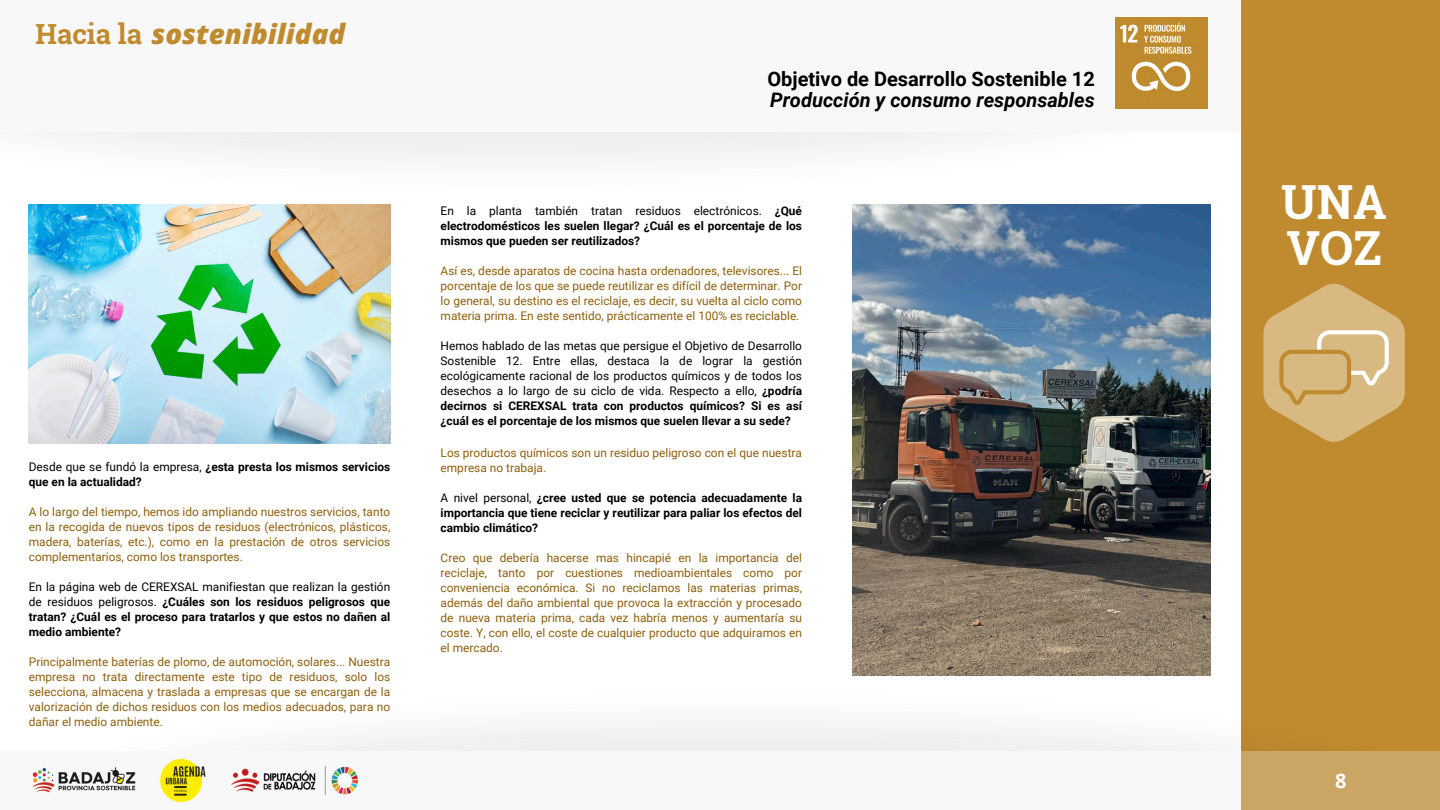
<style>
.page{position:relative;width:1440px;height:810px;background:#fff}
.page>*{position:absolute;margin:0;border:0;box-sizing:border-box;transform-origin:0 0}
.t1{font:700 47px/46.5px "Roboto Slab";color:#fff}
.t2{font:italic 800 27.7px "Open Sans";color:#bf8b2e}
.t3{font:700 20px/21.8px "Roboto";color:#000}
.t4{font:700 20px "Open Sans";color:#fff}
.t5{font:11.9px/15px "Roboto";color:#8d5f0b;text-align:justify}
.t6{font:700 11.9px/15px "Roboto";color:#000;text-align:justify}
.t7{font:11.9px/15px "Roboto";color:#000;text-align:justify}
.s1{font-family:"Roboto Slab";font-weight:700;font-style:normal}
.s2{font-weight:400}
.s3{font-style:italic}
.s4{font-weight:700}
</style>
<div class="page">
<img style="left:28px;top:131px;width:1214px;height:138px">
<div style="left:0;top:0;width:1247px;height:131px;background:#f8f8f8"></div>
<div style="left:1242px;top:0;width:198px;height:810px;background:#bf8b2e"></div>
<svg style="left:1263px;top:283px;width:142px;height:159px"></svg>
<img style="left:261px;top:611px;width:1179px;height:141px">
<svg style="left:174px;top:752px;width:1266px;height:58px"></svg>
<img style="left:226px;top:760px;width:132px;height:41px">
<img style="left:32px;top:767px;width:104px;height:26px">
<img style="left:159px;top:760px;width:52px;height:41px">
<img style="left:1116px;top:17px;width:91px;height:92px">
<img style="left:29px;top:204px;width:361px;height:239px">
<img style="left:852px;top:204px;width:358px;height:472px">
<h3 class="t2" style="left:35px;top:15px;width:311px"><span class="s1">Hacia la</span> sostenibilidad</h3>
<p class="t6" style="left:29px;top:459px;width:363px"><span class="s2">Desde que se fundó la empresa,</span> ¿esta presta los mismos servicios que en la actualidad?</p>
<h1 class="t5" style="left:29px;top:504px;width:363px">A lo largo del tiempo, hemos ido ampliando nuestros servicios, tanto en la recogida de nuevos tipos de residuos (electrónicos, plásticos, madera, baterías, etc.), como en la prestación de otros servicios complementarios, como los transportes.</h1>
<p class="t6" style="left:29px;top:579px;width:363px"><span class="s2">En la página web de CEREXSAL manifiestan que realizan la gestión de residuos peligrosos.</span> ¿Cuáles son los residuos peligrosos que tratan? ¿Cuál es el proceso para tratarlos y que estos no dañen al medio ambiente?</p>
<p class="t5" style="left:29px;top:654px;width:363px">Principalmente baterías de plomo, de automoción, solares... Nuestra empresa no trata directamente este tipo de residuos, solo los selecciona, almacena y traslada a empresas que se encargan de la valorización de dichos residuos con los medios adecuados, para no dañar el medio ambiente.</p>
<h2 class="t3" style="left:768px;top:68px;width:329px">Objetivo de Desarrollo Sostenible 12<br><span class="s3">Producción y consumo responsables</span></h2>
<p class="t6" style="left:441px;top:203px;width:363px"><span class="s2">En la planta también tratan residuos electrónicos.</span> ¿Qué electrodomésticos les suelen llegar? ¿Cuál es el porcentaje de los mismos que pueden ser reutilizados?</p>
<p class="t5" style="left:441px;top:263px;width:363px">Así es, desde aparatos de cocina hasta ordenadores, televisores... El porcentaje de los que se puede reutilizar es difícil de determinar. Por lo general, su destino es el reciclaje, es decir, su vuelta al ciclo como materia prima. En este sentido, prácticamente el 100% es reciclable.</p>
<p class="t7" style="left:441px;top:338px;width:363px">Hemos hablado de las metas que persigue el Objetivo de Desarrollo Sostenible 12. Entre ellas, destaca la de lograr la gestión ecológicamente racional de los productos químicos y de todos los desechos a lo largo de su ciclo de vida. Respecto a ello, <span class="s4">¿podría decirnos si CEREXSAL trata con productos químicos? Si es así ¿cuál es el porcentaje de los mismos que suelen llevar a su sede?</span></p>
<p class="t5" style="left:441px;top:445px;width:363px">Los productos químicos son un residuo peligroso con el que nuestra empresa no trabaja.</p>
<p class="t6" style="left:441px;top:490px;width:363px"><span class="s2">A nivel personal,</span> ¿cree usted que se potencia adecuadamente la importancia que tiene reciclar y reutilizar para paliar los efectos del cambio climático?</p>
<p class="t5" style="left:441px;top:550px;width:363px">Creo que debería hacerse mas hincapié en la importancia del reciclaje, tanto por cuestiones medioambientales como por conveniencia económica. Si no reciclamos las materias primas, además del daño ambiental que provoca la extracción y procesado de nueva materia prima, cada vez habría menos y aumentaría su coste. Y, con ello, el coste de cualquier producto que adquiramos en el mercado.</p>
<p class="t1" style="left:1281px;top:177px;width:107px">UNA<br>VOZ</p>
<h2 class="t4" style="left:1335px;top:767px;width:13px">8</h2>
</div>
